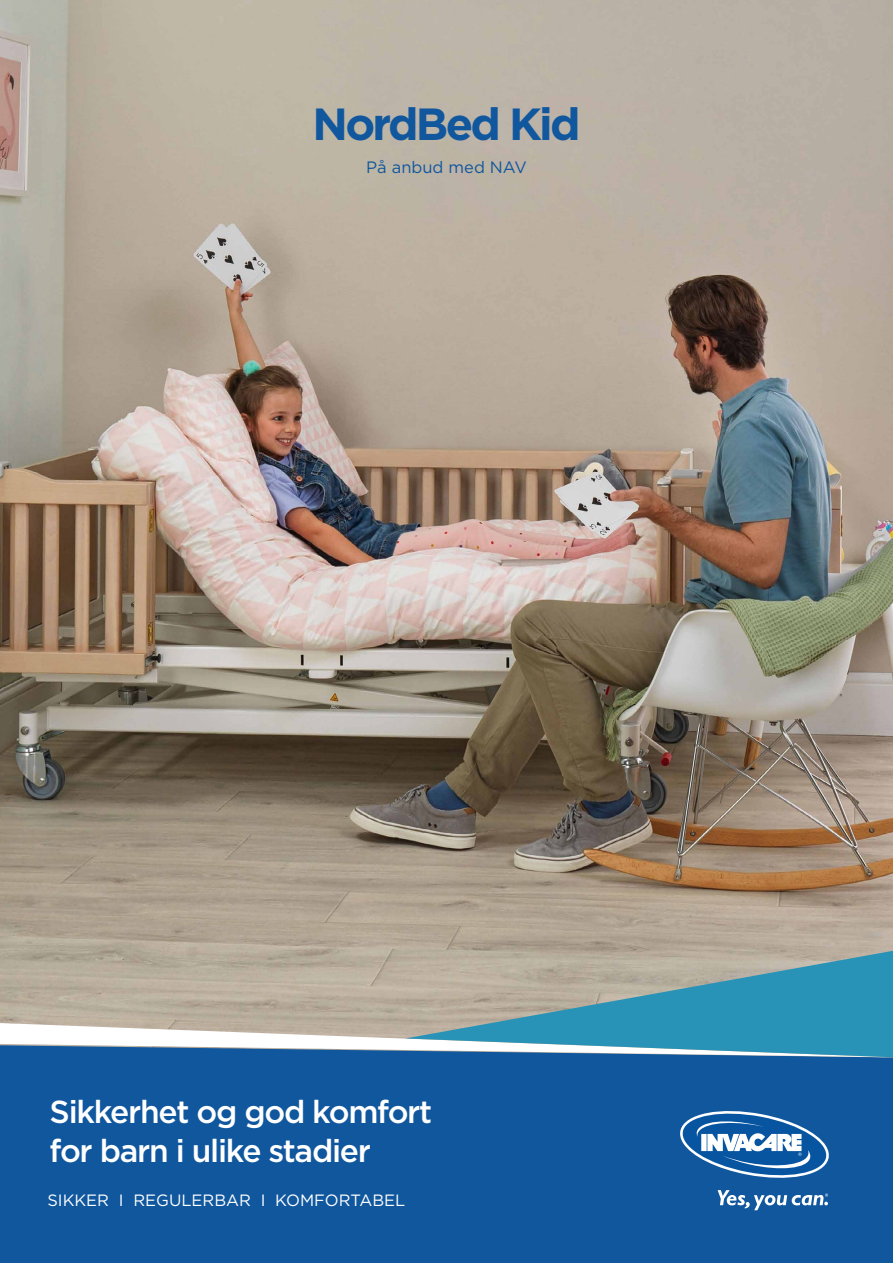
<style>
.page{position:relative;width:893px;height:1263px;background:#fff}
.page>*{position:absolute;margin:0;border:0;box-sizing:border-box;transform-origin:0 0}
.t1{font:700 45px "Gotham";letter-spacing:-.06em;color:#10579e}
.t2{font:500 31.8px/39px "Gotham";letter-spacing:-.04em;color:#fff}
.t3{font:16.5px "Gotham";color:#10579e}
.t4{font:16.35px "Gotham";color:#fff}
</style>
<div class="page">
<img style="left:0;top:0;width:893px;height:1023px">
<div style="left:0;top:1057px;width:893px;height:206px;background:#10579e"></div>
<svg style="left:0;top:1023px;width:405px;height:34px"></svg>
<svg style="left:405px;top:951px;width:488px;height:106px;background:#70a2af"></svg>
<svg style="left:680px;top:1111px;width:149px;height:71px"></svg>
<svg style="left:718px;top:1190px;width:110px;height:20px"></svg>
<h1 class="t1" style="left:312px;top:94px;width:269px">NordBed Kid</h1>
<p class="t3" style="left:366px;top:158px;width:162px">På anbud med NAV</p>
<p class="t2" style="left:50px;top:1091px;width:384px">Sikkerhet og god komfort for barn i ulike stadier</p>
<p class="t4" style="left:47px;top:1191px;width:359px">SIKKER I REGULERBAR I KOMFORTABEL</p>
</div>
